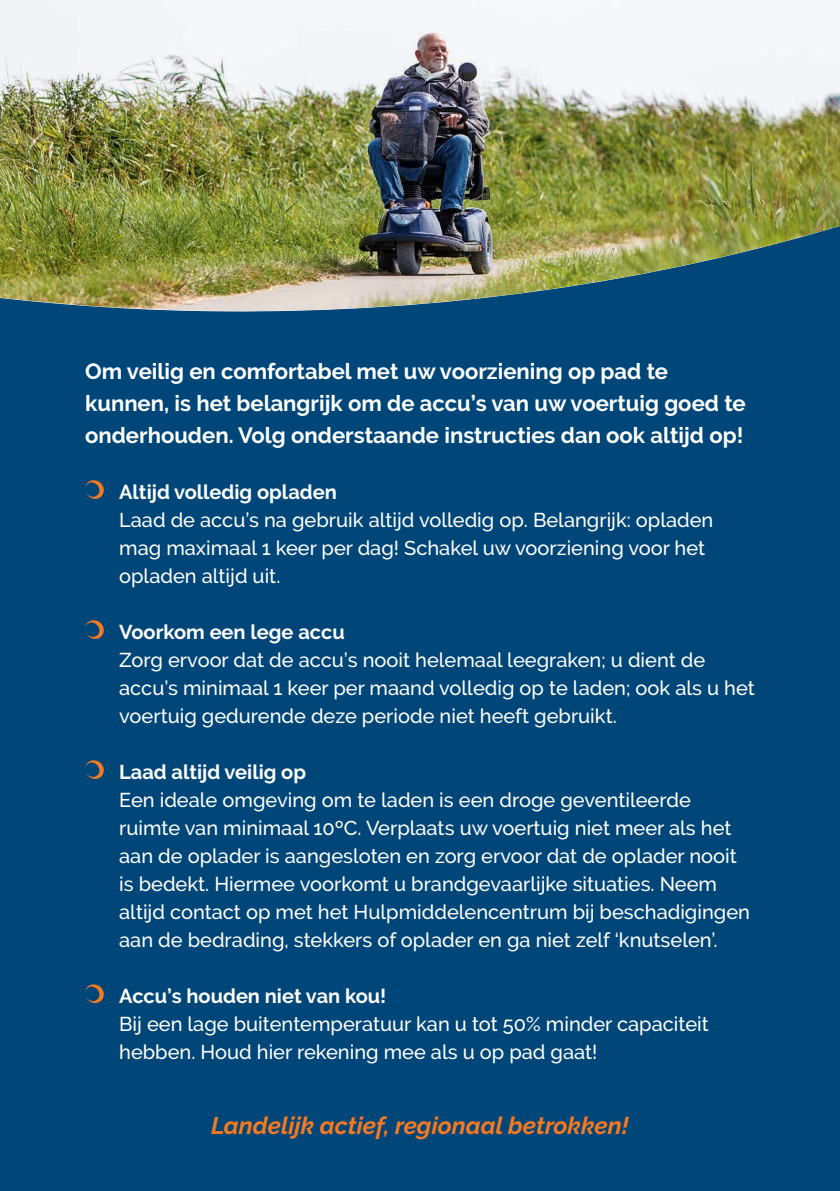
<style>
.page{position:relative;width:840px;height:1191px;background:#fff}
.page>*{position:absolute;margin:0;border:0;box-sizing:border-box;transform-origin:0 0}
.t1{font:italic 700 24px "Raleway";color:#f47921}
.t2{font:700 22px/32px "Raleway";color:#fff}
.t3{font:500 20px/28px "Raleway";color:#fff}
.t4{font:700 20px "Raleway";color:#fff}
</style>
<div class="page">
<div style="left:0;top:312px;width:839px;height:879px;background:#004678"></div>
<svg style="left:85px;top:480px;width:19px;height:19px"></svg>
<svg style="left:85px;top:620px;width:19px;height:19px"></svg>
<svg style="left:85px;top:760px;width:19px;height:19px"></svg>
<svg style="left:85px;top:984px;width:19px;height:19px"></svg>
<img style="left:0;top:0;width:839px;height:312px">
<p class="t2" style="left:85px;top:355px;width:661px">Om veilig en comfortabel met uw voorziening op pad te kunnen, is het belangrijk om de accu’s van uw voertuig goed te onderhouden. Volg onderstaande instructies dan ook altijd op!</p>
<p class="t4" style="left:119px;top:480px;width:219px">Altijd volledig opladen</p>
<p class="t3" style="left:119px;top:506px;width:595px">Laad de accu’s na gebruik altijd volledig op. Belangrijk: opladen mag maximaal 1 keer per dag! Schakel uw voorziening voor het opladen altijd uit.</p>
<p class="t4" style="left:119px;top:620px;width:227px">Voorkom een lege accu</p>
<p class="t3" style="left:119px;top:646px;width:636px">Zorg ervoor dat de accu’s nooit helemaal leegraken; u dient de accu’s minimaal 1 keer per maand volledig op te laden; ook als u het voertuig gedurende deze periode niet heeft gebruikt.</p>
<p class="t4" style="left:119px;top:760px;width:188px">Laad altijd veilig op</p>
<p class="t3" style="left:119px;top:786px;width:632px">Een ideale omgeving om te laden is een droge geventileerde ruimte van minimaal 10ºC. Verplaats uw voertuig niet meer als het aan de oplader is aangesloten en zorg ervoor dat de oplader nooit is bedekt. Hiermee voorkomt u brandgevaarlijke situaties. Neem altijd contact op met het Hulpmiddelencentrum bij beschadigingen aan de bedrading, stekkers of oplader en ga niet zelf ‘knutselen’.</p>
<p class="t4" style="left:119px;top:984px;width:268px">Accu’s houden niet van kou!</p>
<p class="t3" style="left:119px;top:1010px;width:591px">Bij een lage buitentemperatuur kan u tot 50% minder capaciteit hebben. Houd hier rekening mee als u op pad gaat!</p>
<p class="t1" style="left:211px;top:1112px;width:418px">Landelijk actief, regionaal betrokken!</p>
</div>
